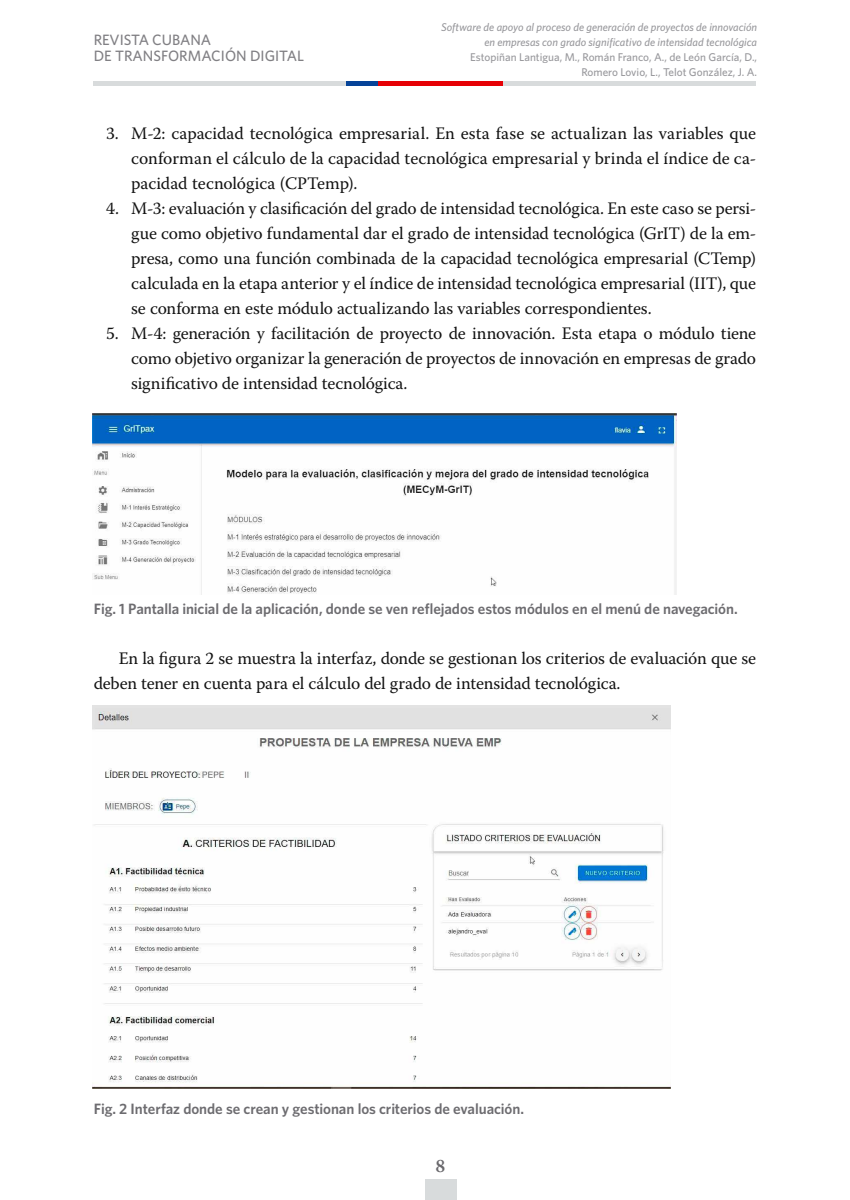
<style>
.page{position:relative;width:850px;height:1200px;background:#fff}
.page>*{position:absolute;margin:0;border:0;box-sizing:border-box;transform-origin:0 0}
.t1{font:600 18.75px "Warnock Pro";color:#69686c}
.t2{font:17.5px/25px "Warnock Pro";letter-spacing:-.005em;color:#131313;text-align:justify}
.t3{font:600 15px "Whitney";letter-spacing:-.005em;color:#6d6c70}
.t4{font:500 15px/16.2px "Whitney";color:#818084}
.t5{font:italic 500 11.25px/15px "Whitney";color:#98989c;text-align:right}
.t6{font:500 11.25px/15px "Whitney";color:#98989c;text-align:right}
</style>
<div class="page">
<div style="left:94px;top:81px;width:662px;height:5px;background:#d8dbdc"></div>
<div style="left:409px;top:81px;width:16px;height:5px;background:#e60005"></div>
<div style="left:425px;top:81px;width:16px;height:5px;background:#e60005"></div>
<div style="left:378px;top:81px;width:31px;height:5px;background:#e60005"></div>
<div style="left:472px;top:81px;width:31px;height:5px;background:#e60005"></div>
<div style="left:347px;top:81px;width:31px;height:5px;background:#064398"></div>
<div style="left:441px;top:81px;width:31px;height:5px;background:#e60005"></div>
<div style="left:425px;top:1179px;width:31px;height:21px;background:#d8dbdc"></div>
<img style="left:92px;top:414px;width:585px;height:181px">
<img style="left:92px;top:706px;width:578px;height:383px">
<p class="t4" style="left:94px;top:31px;width:212px">revista cubana<br>de transformación digital</p>
<p class="t5" style="left:441px;top:19px;width:318px">Software de apoyo al proceso de generación de proyectos de innovación en empresas con grado significativo de intensidad tecnológica</p>
<p class="t6" style="left:470px;top:49px;width:289px">Estopiñan Lantigua, M., Román Franco, A., de León García, D.,<br>Romero Lovio, L., Telot González, J. A.</p>
<p class="t2" style="left:131px;top:120px;width:626px;text-indent:-25px">3. M-2: capacidad tecnológica empresarial. En esta fase se actualizan las variables que conforman el cálculo de la capacidad tecnológica empresarial y brinda el índice de ca&shy;pacidad tecnológica (CPTemp).</p>
<p class="t2" style="left:131px;top:195px;width:627px;text-indent:-25px">4. M-3: evaluación y clasificación del grado de intensidad tecnológica. En este caso se persi&shy;gue como objetivo fundamental dar el grado de intensidad tecnológica (GrIT) de la em&shy;presa, como una función combinada de la capacidad tecnológica empresarial (CTemp) calculada en la etapa anterior y el índice de intensidad tecnológica empresarial (IIT), que se conforma en este módulo actualizando las variables correspondientes.</p>
<p class="t2" style="left:131px;top:320px;width:626px;text-indent:-25px">5. M-4: generación y facilitación de proyecto de innovación. Esta etapa o módulo tiene como objetivo organizar la generación de proyectos de innovación en empresas de grado significativo de intensidad tecnológica.</p>
<p class="t3" style="left:94px;top:599px;width:645px">Fig. 1 Pantalla inicial de la aplicación, donde se ven reflejados estos módulos en el menú de navegación.</p>
<p class="t2" style="left:94px;top:645px;width:664px;text-indent:25px">En la figura 2 se muestra la interfaz, donde se gestionan los criterios de evaluación que se deben tener en cuenta para el cálculo del grado de intensidad tecnológica.</p>
<p class="t3" style="left:94px;top:1099px;width:432px">Fig. 2 I nterfaz donde se crean y gestionan los criterios de evaluación.</p>
<p class="t1" style="left:435px;top:1155px;width:11px">8</p>
</div>
